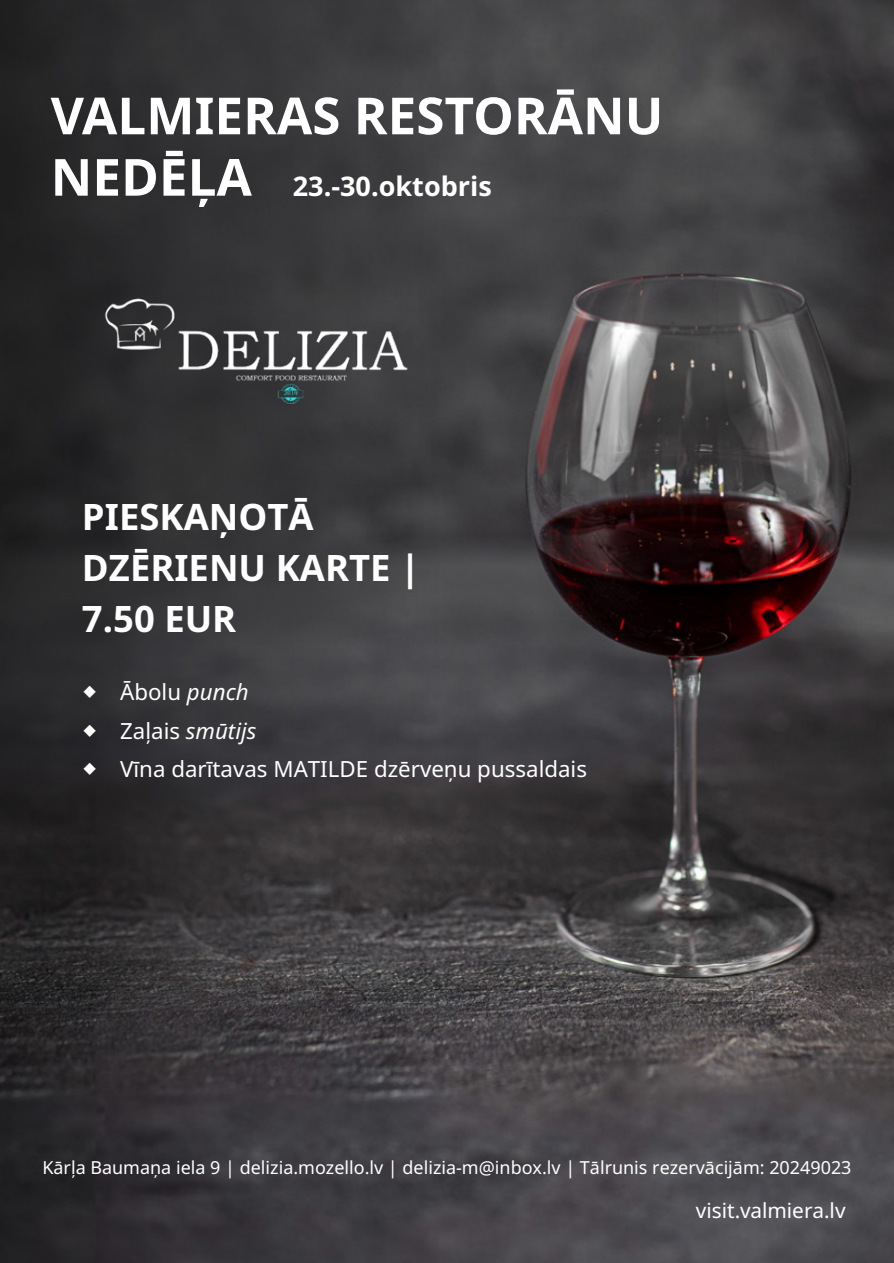
<style>
.page{position:relative;width:894px;height:1263px;background:#fff}
.page>*{position:absolute;margin:0;border:0;box-sizing:border-box;transform-origin:0 0}
.t1{font:700 51.15px "Noto Sans";color:#fff}
.t2{font:700 36.45px/50.8px "Noto Sans";color:#fff}
.t3{font:700 27px "Noto Sans";color:#fff}
.t4{font:22.35px/38.2px "Noto Sans";color:#fff}
.t5{font:20.85px "Noto Sans";color:#fff}
.t6{font:18px "Noto Sans";color:#fff}
.s1{font-size:51.15px}
.s2{font-style:italic}
</style>
<div class="page">
<img style="left:0;top:0;width:893px;height:1263px">
<img style="left:30px;top:186px;width:498px;height:330px">
<svg style="left:84px;top:686px;width:12px;height:12px"></svg>
<svg style="left:84px;top:724px;width:12px;height:13px"></svg>
<svg style="left:84px;top:762px;width:12px;height:13px"></svg>
<h1 class="t1" style="left:51px;top:80px;width:614px">VALMIERAS RESTORĀNU</h1>
<h3 class="t3" style="left:51px;top:167px;width:442px"><span class="s1">NEDĒĻA</span> 23.-30.oktobris</h3>
<h2 class="t2" style="left:82px;top:492px;width:339px">PIESKAŅOTĀ<br>DZĒRIENU KARTE |<br>7.50 EUR</h2>
<p class="t4" style="left:120px;top:674px;width:468px">Ābolu <span class="s2">punch<br></span>Zaļais <span class="s2">smūtijs<br></span>Vīna darītavas MATILDE dzērveņu pussaldais</p>
<p class="t6" style="left:42px;top:1155px;width:810px">Kārļa Baumaņa iela 9 | delizia.mozello.lv | delizia-m@inbox.lv | Tālrunis rezervācijām: 20249023</p>
<p class="t5" style="left:695px;top:1196px;width:151px">visit.valmiera.lv</p>
</div>
